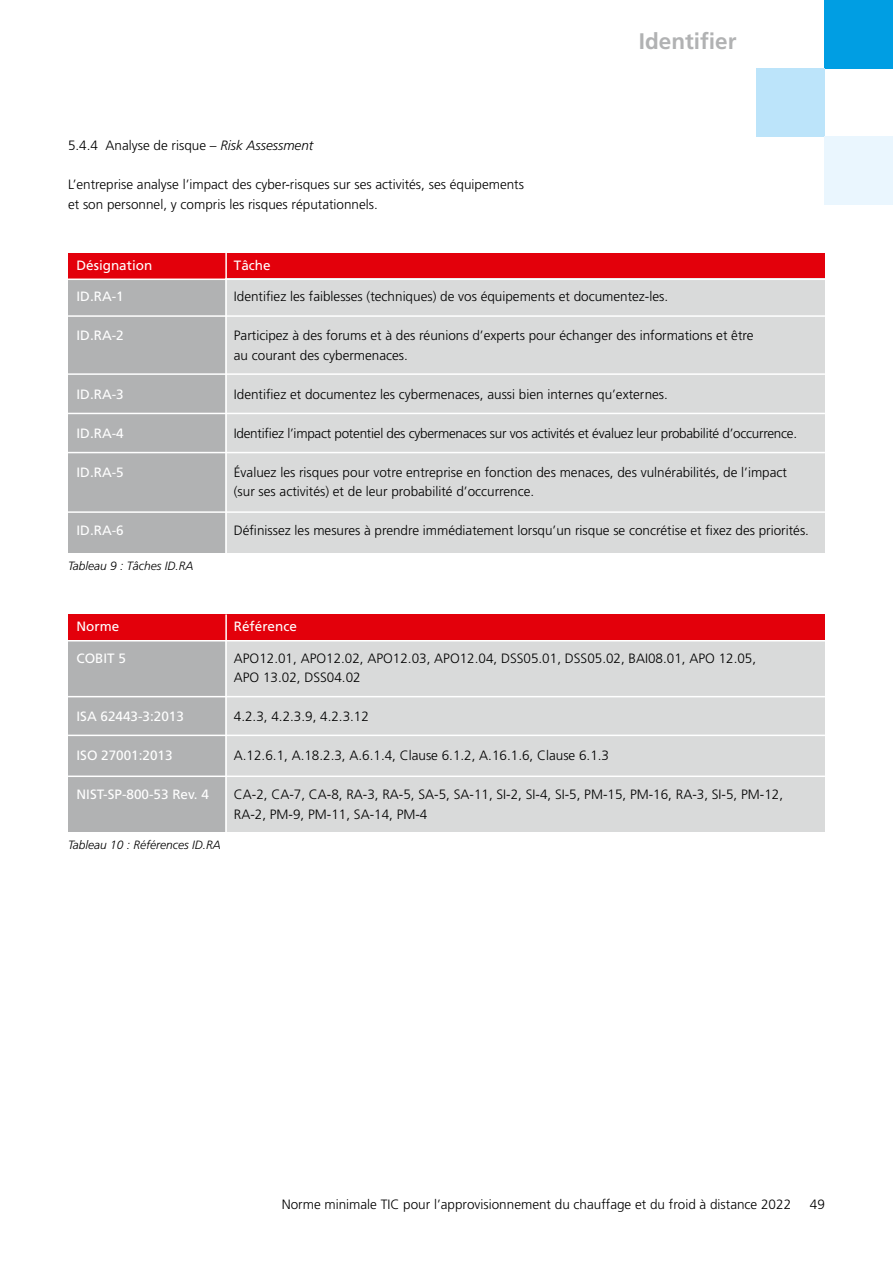
<style>
.page{position:relative;width:893px;height:1263px;background:#fff}
.page>*{position:absolute;margin:0;border:0;box-sizing:border-box;transform-origin:0 0}
.t1{font:700 22.5px "Frutiger";color:#b1b2b3}
.t2{font:300 13.5px/19.5px "Frutiger";color:#000}
.t3{font:13.5px "Frutiger";color:#fff}
.t4{font:300 13.5px "Frutiger";letter-spacing:-.02em;color:#000}
.t5{font:italic 300 12px "Frutiger";color:#000}
.s1{font-style:italic}
</style>
<div class="page">
<div style="left:68px;top:279px;width:157px;height:274px;background:#b1b2b3"></div>
<div style="left:68px;top:253px;width:757px;height:26px;background:#e3000b"></div>
<div style="left:225px;top:279px;width:600px;height:274px;background:#d9dada"></div>
<hr style="left:68px;top:315px;width:757px;height:2px;background:#fff">
<hr style="left:68px;top:373px;width:757px;height:2px;background:#fff">
<hr style="left:68px;top:413px;width:757px;height:1px;background:#fff">
<hr style="left:225px;top:253px;width:2px;height:335px;background:#fff">
<hr style="left:68px;top:279px;width:757px;height:1px;background:#fff">
<div style="left:68px;top:640px;width:157px;height:191px;background:#b1b2b3"></div>
<div style="left:68px;top:614px;width:757px;height:26px;background:#e3000b"></div>
<div style="left:225px;top:640px;width:600px;height:191px;background:#d9dada"></div>
<hr style="left:68px;top:696px;width:757px;height:1px;background:#fff">
<hr style="left:68px;top:735px;width:757px;height:1px;background:#fff">
<hr style="left:68px;top:775px;width:757px;height:2px;background:#fff">
<hr style="left:225px;top:614px;width:2px;height:240px;background:#fff">
<hr style="left:68px;top:640px;width:757px;height:1px;background:#fff">
<div style="left:825px;top:0;width:68px;height:68px;background:#009ee3"></div>
<div style="left:757px;top:68px;width:68px;height:68px;background:#bce4fa"></div>
<div style="left:825px;top:136px;width:68px;height:68px;background:#eaf6fe"></div>
<hr style="left:68px;top:452px;width:757px;height:1px;background:#fff">
<hr style="left:68px;top:511px;width:757px;height:2px;background:#fff">
<p class="t2" style="left:68px;top:136px;width:247px">5.4.4 Analyse de risque – <span class="s1">Risk Assessment</span></p>
<p class="t2" style="left:68px;top:175px;width:457px">L’entreprise analyse l’impact des cyber-risques sur ses activités, ses équipements et son personnel, y compris les risques réputationnels.</p>
<h1 class="t1" style="left:639px;top:28px;width:99px">Identifier</h1>
<p class="t3" style="left:77px;top:257px;width:77px">Désignation</p>
<p class="t3" style="left:234px;top:257px;width:38px">Tâche</p>
<p class="t3" style="left:77px;top:289px;width:49px">ID.RA-1</p>
<p class="t3" style="left:77px;top:328px;width:49px">ID.RA-2</p>
<p class="t2" style="left:234px;top:287px;width:436px">Identifiez les faiblesses (techniques) de vos équipements et documentez-les.</p>
<p class="t2" style="left:234px;top:326px;width:521px">Participez à des forums et à des réunions d’experts pour échanger des informations et être au courant des cybermenaces.</p>
<p class="t2" style="left:234px;top:385px;width:436px">Identifiez et documentez les cybermenaces, aussi bien internes qu’externes.</p>
<p class="t4" style="left:234px;top:426px;width:565px">Identifiez l’impact potentiel des cybermenaces sur vos activités et évaluez leur probabilité d’occurrence.</p>
<p class="t2" style="left:234px;top:463px;width:555px">Évaluez les risques pour votre entreprise en fonction des menaces, des vulnérabilités, de l’impact (sur ses activités) et de leur probabilité d’occurrence.</p>
<p class="t2" style="left:234px;top:521px;width:577px">Définissez les mesures à prendre immédiatement lorsqu’un risque se concrétise et fixez des priorités.</p>
<p class="t3" style="left:77px;top:386px;width:49px">ID.RA-3</p>
<p class="t3" style="left:77px;top:425px;width:49px">ID.RA-4</p>
<p class="t3" style="left:77px;top:464px;width:49px">ID.RA-5</p>
<p class="t3" style="left:77px;top:523px;width:49px">ID.RA-6</p>
<p class="t5" style="left:68px;top:559px;width:127px">Tableau 9 : Tâches ID.RA</p>
<p class="t3" style="left:77px;top:618px;width:44px">Norme</p>
<p class="t3" style="left:234px;top:618px;width:65px">Référence</p>
<p class="t3" style="left:77px;top:650px;width:51px">COBIT 5</p>
<p class="t2" style="left:234px;top:649px;width:524px">APO12.01, APO12.02, APO12.03, APO12.04, DSS05.01, DSS05.02, BAI08.01, APO 12.05,<br>APO 13.02, DSS04.02</p>
<p class="t2" style="left:234px;top:707px;width:137px">4.2.3, 4.2.3.9, 4.2.3.12</p>
<p class="t2" style="left:234px;top:746px;width:377px">A.12.6.1, A.18.2.3, A.6.1.4, Clause 6.1.2, A.16.1.6, Clause 6.1.3</p>
<p class="t2" style="left:234px;top:785px;width:551px">CA-2, CA-7, CA-8, RA-3, RA-5, SA-5, SA-11, SI-2, SI-4, SI-5, PM-15, PM-16, RA-3, SI-5, PM-12,<br>RA-2, PM-9, PM-11, SA-14, PM-4</p>
<p class="t3" style="left:77px;top:709px;width:109px">ISA 62443-3:2013</p>
<p class="t3" style="left:77px;top:748px;width:98px">ISO 27001:2013</p>
<p class="t3" style="left:77px;top:787px;width:134px">NIST-SP-800-53 Rev. 4</p>
<p class="t5" style="left:68px;top:838px;width:154px">Tableau 10 : Références ID.RA</p>
<p class="t2" style="left:282px;top:1195px;width:511px">Norme minimale TIC pour l’approvisionnement du chauffage et du froid à distance 2022</p>
<p class="t2" style="left:810px;top:1195px;width:17px">49</p>
</div>
